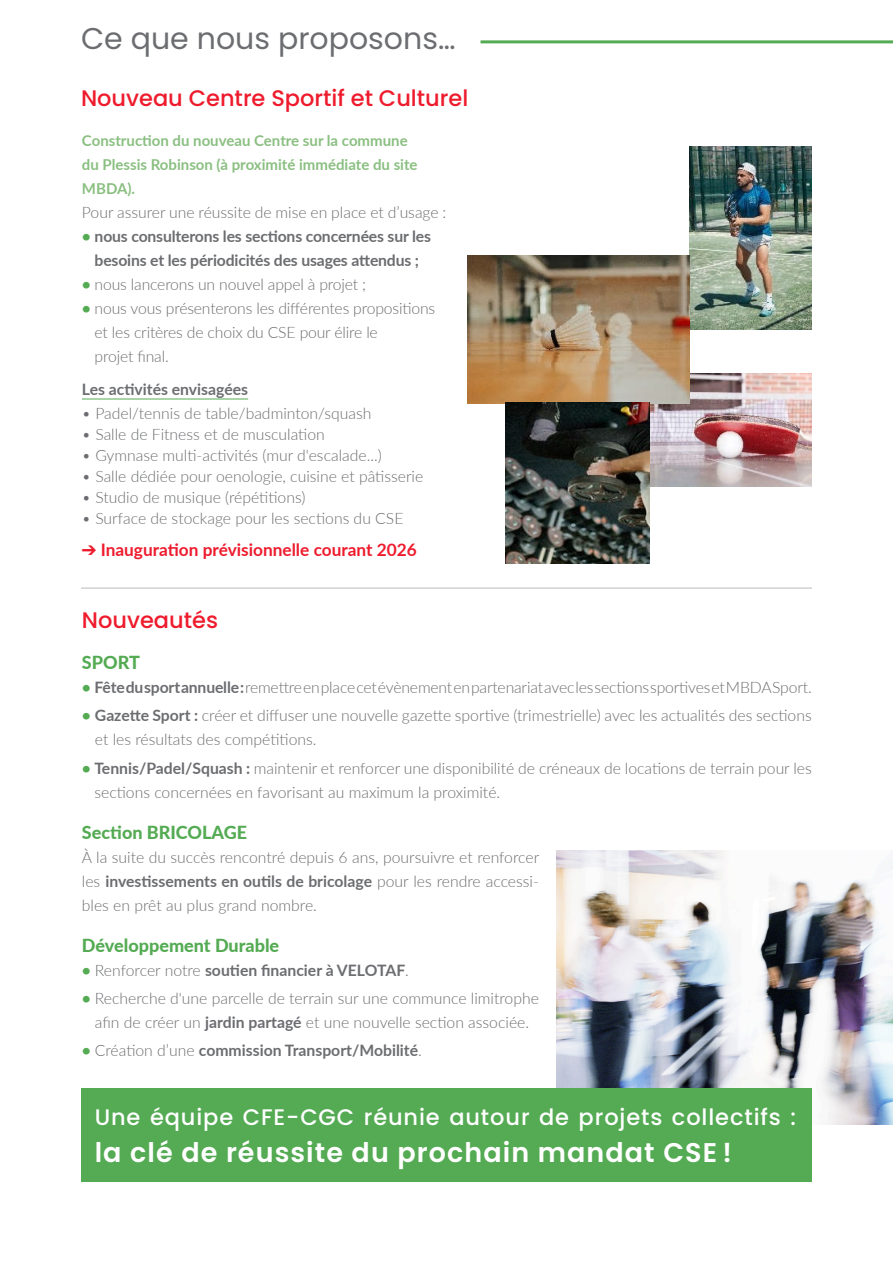
<style>
.page{position:relative;width:893px;height:1263px;background:#fff}
.page>*{position:absolute;margin:0;border:0;box-sizing:border-box;transform-origin:0 0}
.t1{font:30px "Poppins";color:#6c6d70}
.t2{font:600 27px "Poppins";letter-spacing:.04em;color:#fff}
.t3{font:500 22.5px "Poppins";letter-spacing:.04em;color:#fff}
.t4{font:500 22.5px "Poppins";color:#ee1b2d}
.t5{font:800 18px "Lato";color:#54ab53}
.t6{font:700 17.25px "Lato";color:#ee1b2d}
.t7{font:300 15.75px/24px "Lato";color:#6c6d70}
.t8{font:700 15.75px/24px "Lato";letter-spacing:-.01em;color:#6c6d70;text-align:center}
.t9{font:700 15px/24px "Lato";color:#8abf81}
.s1{color:#54ab53}
.s2{font-weight:700;color:#54ab53}
.s3{font-weight:700}
.s4{font-weight:300}
</style>
<div class="page">
<hr style="left:480px;top:40px;width:413px;height:3px;background:#54ab53">
<img style="left:556px;top:851px;width:337px;height:273px">
<img style="left:650px;top:374px;width:162px;height:113px">
<hr style="left:81px;top:587px;width:731px;height:2px;background:#d1d2d4">
<hr style="left:82px;top:399px;width:166px;height:1px;background:#54ab53">
<img style="left:689px;top:147px;width:123px;height:183px">
<img style="left:468px;top:256px;width:222px;height:147px">
<img style="left:505px;top:402px;width:145px;height:161px">
<div style="left:82px;top:1088px;width:730px;height:94px;background:#54ab53"></div>
<h1 class="t1" style="left:81px;top:22px;width:376px">Ce que nous proposons…</h1>
<h3 class="t4" style="left:81px;top:85px;width:389px">Nouveau Centre Sportif et Culturel</h3>
<p class="t9" style="left:82px;top:128px;width:337px">Construction du nouveau Centre sur la commune du Plessis Robinson (à proximité immédiate du site<br>MBDA).</p>
<p class="t7" style="left:82px;top:200px;width:366px">Pour assurer une réussite de mise en place et d’usage :</p>
<p class="t8" style="left:82px;top:224px;width:351px"><span class="s1">•</span> nous consulterons les sections concernées sur les besoins et les périodicités des usages attendus ;</p>
<p class="t7" style="left:82px;top:272px;width:286px"><span class="s2">•</span> nous lancerons un nouvel appel à projet ;</p>
<p class="t7" style="left:95px;top:296px;width:342px;text-indent:-13px"><span class="s2">•</span> nous vous présenterons les différentes propositions et les critères de choix du CSE pour élire le<br>projet final.</p>
<p class="t8" style="left:82px;top:376px;width:168px">Les activités envisagées</p>
<p class="t7" style="left:82px;top:400px;width:291px">• Padel/tennis de table/badminton/squash</p>
<p class="t7" style="left:82px;top:421px;width:244px">• Salle de Fitness et de musculation</p>
<p class="t7" style="left:82px;top:442px;width:301px">• Gymnase multi-activités (mur d'escalade...)</p>
<p class="t7" style="left:82px;top:463px;width:343px">• Salle dédiée pour oenologie, cuisine et pâtisserie</p>
<p class="t7" style="left:82px;top:484px;width:225px">• Studio de musique (répétitions)</p>
<p class="t7" style="left:82px;top:505px;width:323px">• Surface de stockage pour les sections du CSE</p>
<p class="t6" style="left:82px;top:537px;width:336px">➔ Inauguration prévisionnelle courant 2026</p>
<h3 class="t4" style="left:82px;top:607px;width:138px">Nouveautés</h3>
<p class="t5" style="left:82px;top:649px;width:60px">SPORT</p>
<p class="t7" style="left:82px;top:675px;width:731px"><span class="s2">•</span> <span class="s3">Fête du sport annuelle :</span> remettre en place cet évènement en partenariat avec les sections sportives et MBDA Sport.</p>
<p class="t7" style="left:95px;top:703px;width:718px;text-indent:-13px"><span class="s2">•</span> <span class="s3">Gazette Sport :</span> créer et diffuser une nouvelle gazette sportive (trimestrielle) avec les actualités des sections et les résultats des compétitions.</p>
<p class="t7" style="left:94px;top:755px;width:719px;text-indent:-12px"><span class="s2">•</span> <span class="s3">Tennis/Padel/Squash :</span> maintenir et renforcer une disponibilité de créneaux de locations de terrain pour les sections concernées en favorisant au maximum la proximité.</p>
<p class="t5" style="left:82px;top:819px;width:167px">Section BRICOLAGE</p>
<p class="t7" style="left:82px;top:844px;width:459px;text-align:justify">À la suite du succès rencontré depuis 6 ans, poursuivre et renforcer les <span class="s3">investissements en outils de bricolage</span> pour les rendre accessi&shy;bles en prêt au plus grand nombre.</p>
<p class="t5" style="left:82px;top:932px;width:199px">Développement Durable</p>
<p class="t8" style="left:82px;top:957px;width:328px"><span class="s1">•</span> <span class="s4">Renforcer notre</span> soutien financier à VELOTAF<span class="s4">.</span></p>
<p class="t7" style="left:82px;top:985px;width:458px;text-align:center"><span class="s2">•</span> Recherche d'une parcelle de terrain sur une communce limitrophe afin de créer un <span class="s3">jardin partagé</span> et une nouvelle section associée.</p>
<p class="t8" style="left:82px;top:1038px;width:341px"><span class="s1">•</span> <span class="s4">Création d’une</span> commission Transport/Mobilité<span class="s4">.</span></p>
<h3 class="t3" style="left:95px;top:1104px;width:703px">Une équipe CFE-CGC réunie autour de projets collectifs :</h3>
<h2 class="t2" style="left:95px;top:1137px;width:639px">la clé de réussite du prochain mandat CSE !</h2>
</div>
